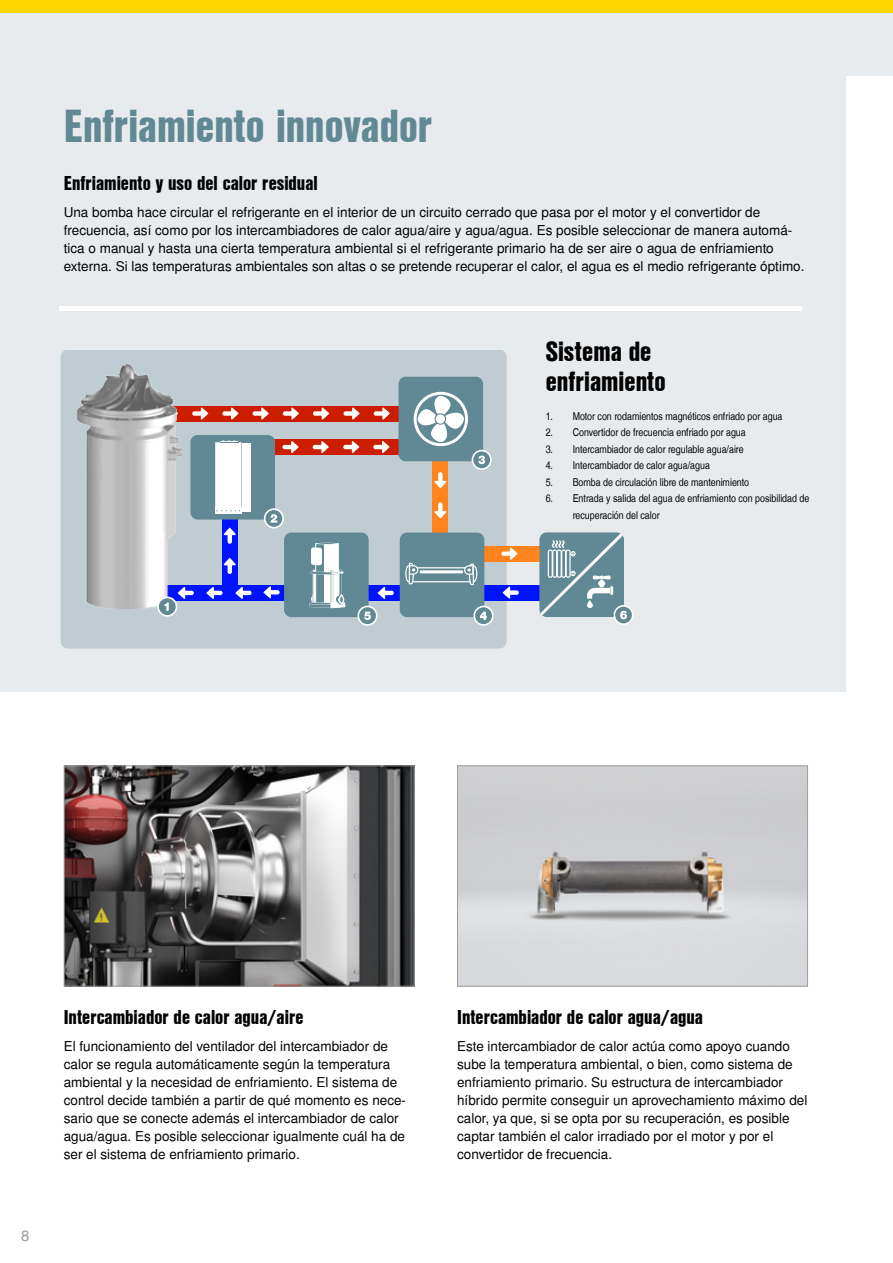
<style>
.page{position:relative;width:893px;height:1263px;background:#fff}
.page>*{position:absolute;margin:0;border:0;box-sizing:border-box;transform-origin:0 0}
.t1{font:45px "Nimbus San L Bla Con";color:#618994}
.t2{font:27px/30px "Nimbus San L Bla Con";color:#000}
.t3{font:19.5px "Nimbus San L Bla Con";color:#000}
.t4{font:15px "Nimbus San L";color:#9d9d9c}
.t5{font:13.5px/18px "Nimbus San L";color:#000}
.t6{font:10.8px/16.5px "Nimbus San L Reg Con";color:#000}
</style>
<div class="page">
<div style="left:0;top:0;width:893px;height:691px;background:#e8ebee"></div>
<div style="left:0;top:0;width:893px;height:13px;background:#ffd500"></div>
<div style="left:846px;top:77px;width:47px;height:641px;background:#fff"></div>
<img style="left:459px;top:767px;width:347px;height:217px">
<div style="left:457px;top:765px;width:351px;height:221px;border:1px solid #9d9d9c"></div>
<hr style="left:60px;top:306px;width:741px;height:4px;background:#fff">
<img style="left:66px;top:767px;width:347px;height:217px">
<div style="left:64px;top:765px;width:351px;height:221px;border:1px solid #9d9d9c"></div>
<div style="left:61px;top:350px;width:446px;height:298px;background:#bfccd1;border-radius:7px"></div>
<div style="left:158px;top:585px;width:403px;height:15px;background:#0013ff"></div>
<div style="left:166px;top:406px;width:246px;height:15px;background:#cc1d00"></div>
<div style="left:433px;top:546px;width:150px;height:15px;background:#ff841e"></div>
<div style="left:433px;top:407px;width:15px;height:154px;background:#ff841e"></div>
<svg style="left:263px;top:586px;width:17px;height:12px"></svg>
<svg style="left:235px;top:587px;width:17px;height:12px"></svg>
<svg style="left:206px;top:587px;width:17px;height:12px"></svg>
<svg style="left:378px;top:587px;width:16px;height:12px"></svg>
<svg style="left:501px;top:548px;width:17px;height:12px"></svg>
<svg style="left:222px;top:407px;width:17px;height:12px"></svg>
<svg style="left:253px;top:407px;width:16px;height:12px"></svg>
<svg style="left:283px;top:407px;width:16px;height:12px"></svg>
<svg style="left:313px;top:407px;width:16px;height:12px"></svg>
<svg style="left:434px;top:472px;width:12px;height:16px"></svg>
<svg style="left:434px;top:502px;width:12px;height:16px"></svg>
<svg style="left:343px;top:407px;width:17px;height:12px"></svg>
<svg style="left:374px;top:407px;width:16px;height:12px"></svg>
<svg style="left:503px;top:587px;width:16px;height:12px"></svg>
<svg style="left:181px;top:587px;width:13px;height:12px"></svg>
<div style="left:192px;top:439px;width:220px;height:16px;background:#cc1d00"></div>
<svg style="left:282px;top:441px;width:17px;height:12px"></svg>
<svg style="left:313px;top:441px;width:16px;height:12px"></svg>
<svg style="left:343px;top:441px;width:16px;height:12px"></svg>
<svg style="left:373px;top:441px;width:17px;height:12px"></svg>
<svg style="left:192px;top:407px;width:16px;height:12px"></svg>
<div style="left:222px;top:485px;width:15px;height:103px;background:#0013ff"></div>
<svg style="left:224px;top:558px;width:12px;height:16px"></svg>
<svg style="left:224px;top:528px;width:12px;height:16px"></svg>
<div style="left:284px;top:532px;width:85px;height:85px;background:#608995;border-radius:7px"></div>
<div style="left:324px;top:544px;width:14px;height:59px;background:#fff"></div>
<div style="left:316px;top:543px;width:9px;height:60px;border:1px solid #fff"></div>
<svg style="left:316px;top:543px;width:22px;height:1px"></svg>
<svg style="left:309px;top:569px;width:36px;height:39px"></svg>
<div style="left:311px;top:547px;width:11px;height:18px;background:#fff;border-radius:3px"></div>
<div style="left:399px;top:377px;width:84px;height:84px;background:#608995;border-radius:7px"></div>
<svg style="left:413px;top:392px;width:55px;height:54px"></svg>
<div style="left:400px;top:532px;width:84px;height:85px;background:#608995;border-radius:7px"></div>
<svg style="left:405px;top:563px;width:73px;height:22px"></svg>
<img style="left:78px;top:365px;width:103px;height:244px">
<div style="left:190px;top:435px;width:85px;height:85px;background:#608995;border-radius:7px"></div>
<div style="left:242px;top:506px;width:8px;height:6px;background:#fff"></div>
<hr style="left:215px;top:510px;width:27px;height:4px;background:#fff">
<svg style="left:215px;top:441px;width:27px;height:70px;background:#f8f9fa"></svg>
<div style="left:242px;top:449px;width:8px;height:56px;background:#fff"></div>
<div style="left:242px;top:443px;width:8px;height:5px;background:#fff"></div>
<div style="left:158px;top:597px;width:19px;height:19px;background:#618994;border-radius:50%"></div>
<div style="left:157px;top:596px;width:20px;height:21px;border:2px solid #fff;border-radius:50%"></div>
<svg style="left:164px;top:602px;width:5px;height:9px"></svg>
<div style="left:265px;top:509px;width:18px;height:19px;background:#618994;border-radius:50%"></div>
<div style="left:264px;top:508px;width:20px;height:20px;border:2px solid #fff;border-radius:50%"></div>
<svg style="left:270px;top:514px;width:7px;height:9px"></svg>
<div style="left:472px;top:451px;width:19px;height:18px;background:#618994;border-radius:50%"></div>
<div style="left:472px;top:450px;width:20px;height:20px;border:2px solid #fff;border-radius:50%"></div>
<svg style="left:478px;top:456px;width:7px;height:8px"></svg>
<svg style="left:474px;top:606px;width:19px;height:19px"></svg>
<div style="left:473px;top:606px;width:21px;height:20px;border:2px solid #fff;border-radius:50%"></div>
<svg style="left:480px;top:612px;width:7px;height:8px"></svg>
<svg style="left:358px;top:606px;width:19px;height:19px"></svg>
<div style="left:357px;top:606px;width:21px;height:20px;border:2px solid #fff;border-radius:50%"></div>
<svg style="left:364px;top:612px;width:7px;height:8px"></svg>
<svg style="left:614px;top:606px;width:19px;height:18px"></svg>
<div style="left:614px;top:605px;width:20px;height:20px;border:2px solid #fff;border-radius:50%"></div>
<svg style="left:540px;top:532px;width:87px;height:87px;background:#7e9fa9"></svg>
<h1 class="t1" style="left:64px;top:92px;width:370px">Enfriamiento innovador</h1>
<h3 class="t3" style="left:64px;top:169px;width:255px">Enfriamiento y uso del calor residual</h3>
<p class="t5" style="left:64px;top:204px;width:742px">Una bomba hace circular el refrigerante en el interior de un circuito cerrado que pasa por el motor y el convertidor de frecuencia, así como por los intercambiadores de calor agua/aire y agua/agua. Es posible seleccionar de manera automá&shy;tica o manual y hasta una cierta temperatura ambiental si el refrigerante primario ha de ser aire o agua de enfriamiento externa. Si las temperaturas ambientales son altas o se pretende recuperar el calor, el agua es el medio refrigerante óptimo.</p>
<h2 class="t2" style="left:546px;top:336px;width:122px">Sistema de enfriamiento</h2>
<p class="t6" style="left:546px;top:408px;width:238px">1. Motor con rodamientos magnéticos enfriado por agua</p>
<p class="t6" style="left:546px;top:424px;width:202px">2. Convertidor de frecuencia enfriado por agua</p>
<p class="t6" style="left:546px;top:441px;width:200px">3. Intercambiador de calor regulable agua/aire</p>
<p class="t6" style="left:546px;top:457px;width:166px">4. Intercambiador de calor agua/agua</p>
<p class="t6" style="left:546px;top:474px;width:205px">5. Bomba de circulación libre de mantenimiento</p>
<p class="t6" style="left:573px;top:490px;width:238px;text-indent:-27px">6. Entrada y salida del agua de enfriamiento con posibilidad de recuperación del calor</p>
<p class="t4" style="left:21px;top:1226px;width:10px">8</p>
<h3 class="t3" style="left:64px;top:1003px;width:241px">Intercambiador de calor agua/aire</h3>
<p class="t5" style="left:64px;top:1038px;width:344px">El funcionamiento del ventilador del intercambiador de calor se regula automáticamente según la temperatura ambiental y la necesidad de enfriamiento. El sistema de control decide también a partir de qué momento es nece&shy;sario que se conecte además el intercambiador de calor agua/agua. Es posible seleccionar igualmente cuál ha de ser el sistema de enfriamiento primario.</p>
<h3 class="t3" style="left:457px;top:1003px;width:247px">Intercambiador de calor agua/agua</h3>
<p class="t5" style="left:457px;top:1038px;width:352px">Este intercambiador de calor actúa como apoyo cuando sube la temperatura ambiental, o bien, como sistema de enfriamiento primario. Su estructura de intercambiador híbrido permite conseguir un aprovechamiento máximo del calor, ya que, si se opta por su recuperación, es posible captar también el calor irradiado por el motor y por el convertidor de frecuencia.</p>
</div>
